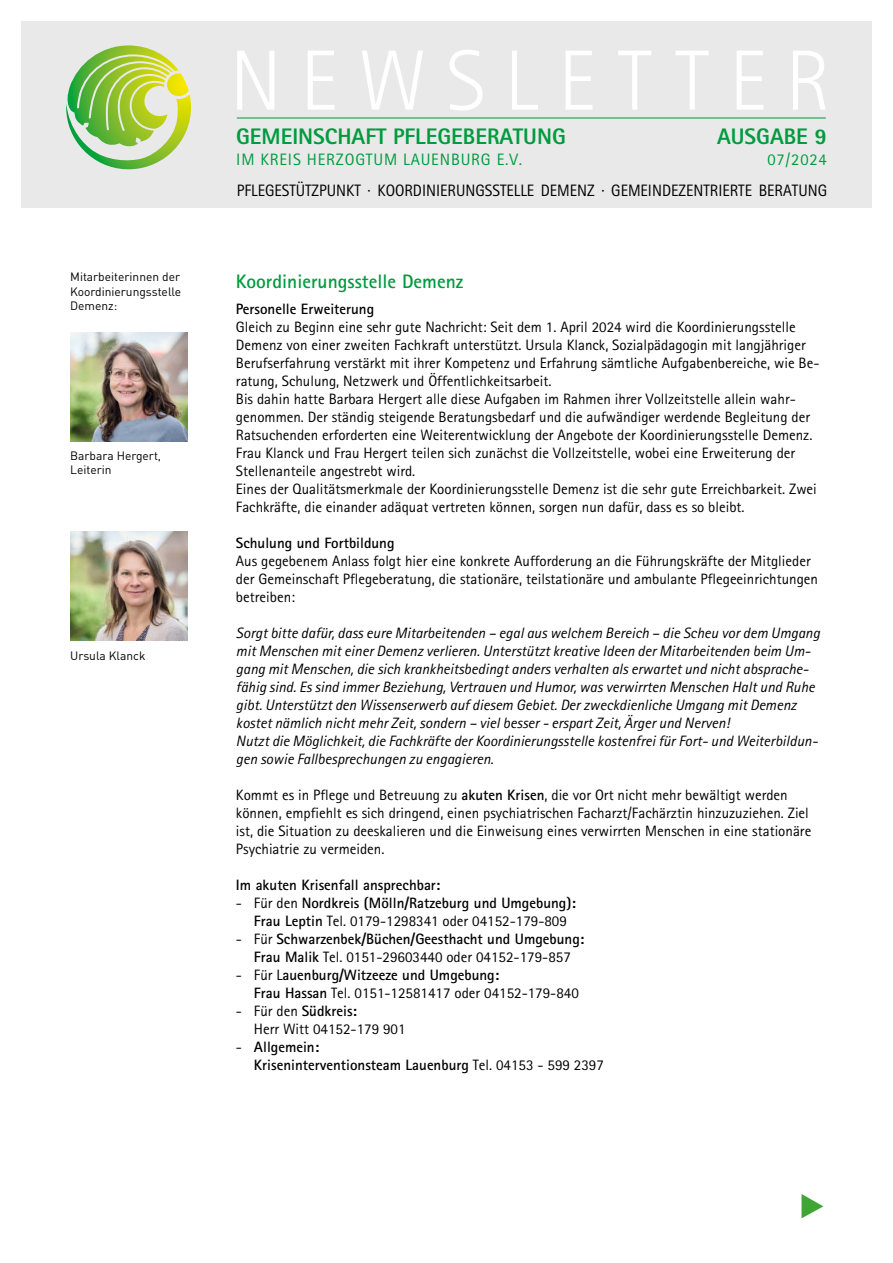
<style>
.page{position:relative;width:893px;height:1263px;background:#fff}
.page>*{position:absolute;margin:0;border:0;box-sizing:border-box;transform-origin:0 0}
.t1{font:300 85.5px "Rotis Sans Serif";letter-spacing:.235em;color:#fff}
.t2{font:31.5px "European Pi Three";color:#3fa535}
.t3{font:800 22.5px "Rotis Sans Serif";color:#009b3e}
.t4{font:700 19.5px "Rotis Sans Serif";color:#009b3e}
.t5{font:16.5px "Rotis Sans Serif";color:#000;scale:.96 1}
.t6{font:16.5px "Rotis Sans Serif";letter-spacing:.05em;color:#009b3e}
.t7{font:15px/18px "Rotis Sans Serif";color:#000}
.t8{font:italic 15px/18px "Rotis Sans Serif";color:#000}
.t9{font:700 15px/18px "Rotis Sans Serif";color:#000}
.t10{font:12px/14.4px "DINOT";color:#000}
.s1{font-weight:700}
.s2{font-weight:400}
</style>
<div class="page">
<div style="left:21px;top:21px;width:851px;height:187px;background:#e9e9e9"></div>
<svg style="left:66px;top:45px;width:125px;height:124px"></svg>
<hr style="left:237px;top:118px;width:589px;height:1px;background:#009b3e">
<img style="left:70px;top:332px;width:117px;height:109px">
<img style="left:70px;top:532px;width:117px;height:109px">
<p class="t10" style="left:70px;top:270px;width:113px;text-align:justify">Mitarbeiterinnen der Koordinierungsstelle Demenz:</p>
<p class="t10" style="left:70px;top:448px;width:92px">Barbara Hergert,<br>Leiterin</p>
<p class="t10" style="left:70px;top:648px;width:77px">Ursula Klanck</p>
<h1 class="t1" style="left:230px;top:32px;width:603px">NEWSLETTER</h1>
<h3 class="t3" style="left:236px;top:122px;width:331px">GEMEINSCHAFT PFLEGEBERATUNG</h3>
<p class="t6" style="left:236px;top:150px;width:287px">IM KREIS HERZOGTUM LAUENBURG E.V.</p>
<h3 class="t3" style="left:717px;top:122px;width:112px">AUSGABE 9</h3>
<p class="t6" style="left:767px;top:150px;width:61px">07/2024</p>
<p class="t5" style="left:237px;top:181px;width:616px">PFLEGESTÜTZPUNKT · KOORDINIERUNGSSTELLE DEMENZ · GEMEINDEZENTRIERTE BERATUNG</p>
<h3 class="t4" style="left:236px;top:269px;width:229px">Koordinierungsstelle Demenz</h3>
<p class="t9" style="left:236px;top:300px;width:140px">Personelle Erweiterung</p>
<p class="t7" style="left:236px;top:318px;width:585px">Gleich zu Beginn eine sehr gute Nachricht: Seit dem 1. April 2024 wird die Koordinierungsstelle Demenz von einer zweiten Fachkraft unterstützt. Ursula Klanck, Sozialpädagogin mit langjähriger Berufserfahrung verstärkt mit ihrer Kompetenz und Erfahrung sämtliche Aufgabenbereiche, wie Be&shy;ratung, Schulung, Netzwerk und Öffentlichkeitsarbeit.<br>Bis dahin hatte Barbara Hergert alle diese Aufgaben im Rahmen ihrer Vollzeitstelle allein wahr&shy;genommen. Der ständig steigende Beratungsbedarf und die aufwändiger werdende Begleitung der Ratsuchenden erforderten eine Weiterentwicklung der Angebote der Koordinierungsstelle Demenz.<br>Frau Klanck und Frau Hergert teilen sich zunächst die Vollzeitstelle, wobei eine Erweiterung der Stellenanteile angestrebt wird.<br>Eines der Qualitätsmerkmale der Koordinierungsstelle Demenz ist die sehr gute Erreichbarkeit. Zwei Fachkräfte, die einander adäquat vertreten können, sorgen nun dafür, dass es so bleibt.</p>
<p class="t9" style="left:236px;top:534px;width:160px">Schulung und Fortbildung</p>
<p class="t7" style="left:236px;top:552px;width:584px">Aus gegebenem Anlass folgt hier eine konkrete Aufforderung an die Führungskräfte der Mitglieder der Gemeinschaft Pflegeberatung, die stationäre, teilstationäre und ambulante Pflegeeinrichtungen betreiben:</p>
<p class="t8" style="left:236px;top:624px;width:586px">Sorgt bitte dafür, dass eure Mitarbeitenden – egal aus welchem Bereich – die Scheu vor dem Umgang mit Menschen mit einer Demenz verlieren. Unterstützt kreative Ideen der Mitarbeitenden beim Um&shy;gang mit Menschen, die sich krankheitsbedingt anders verhalten als erwartet und nicht absprache&shy;fähig sind. Es sind immer Beziehung, Vertrauen und Humor, was verwirrten Menschen Halt und Ruhe gibt. Unterstützt den Wissenserwerb auf diesem Gebiet. Der zweckdienliche Umgang mit Demenz kostet nämlich nicht mehr Zeit, sondern – viel besser - erspart Zeit, Ärger und Nerven!<br>Nutzt die Möglichkeit, die Fachkräfte der Koordinierungsstelle kostenfrei für Fort- und Weiterbildun&shy;gen sowie Fallbesprechungen zu engagieren.</p>
<p class="t7" style="left:236px;top:786px;width:577px">Kommt es in Pflege und Betreuung zu <span class="s1">akuten Krisen</span>, die vor Ort nicht mehr bewältigt werden können, empfiehlt es sich dringend, einen psychiatrischen Facharzt/Fachärztin hinzuzuziehen. Ziel ist, die Situation zu deeskalieren und die Einweisung eines verwirrten Menschen in eine stationäre Psychiatrie zu vermeiden.</p>
<p class="t9" style="left:236px;top:876px;width:206px">Im akuten Krisenfall ansprechbar:</p>
<p class="t9" style="left:254px;top:894px;width:323px;text-indent:-18px"><span class="s2">- Für den</span> Nordkreis (Mölln/Ratzeburg und Umgebung):<br>Frau Leptin <span class="s2">Tel. 0179-1298341 oder 04152-179-809</span></p>
<p class="t9" style="left:236px;top:930px;width:350px;text-align:center"><span class="s2">- Für</span> Schwarzenbek/Büchen/Geesthacht und Umgebung:<br>Frau Malik <span class="s2">Tel. 0151-29603440 oder 04152-179-857</span></p>
<p class="t7" style="left:254px;top:966px;width:326px;text-indent:-18px">- Für L<span class="s1">auenburg/Witzeeze und Umgebung:<br>Frau Hassan</span> Tel. 0151-12581417 oder 04152-179-840</p>
<p class="t7" style="left:254px;top:1002px;width:153px;text-indent:-18px">- Für den <span class="s1">Südkreis:<br></span>Herr Witt 04152-179 901</p>
<p class="t9" style="left:254px;top:1038px;width:351px;text-indent:-18px"><span class="s2">-</span> Allgemein:<br>Kriseninterventionsteam Lauenburg <span class="s2">Tel. 04153 - 599 2397</span></p>
<h2 class="t2" style="left:799px;top:1186px;width:28px">E</h2>
</div>
